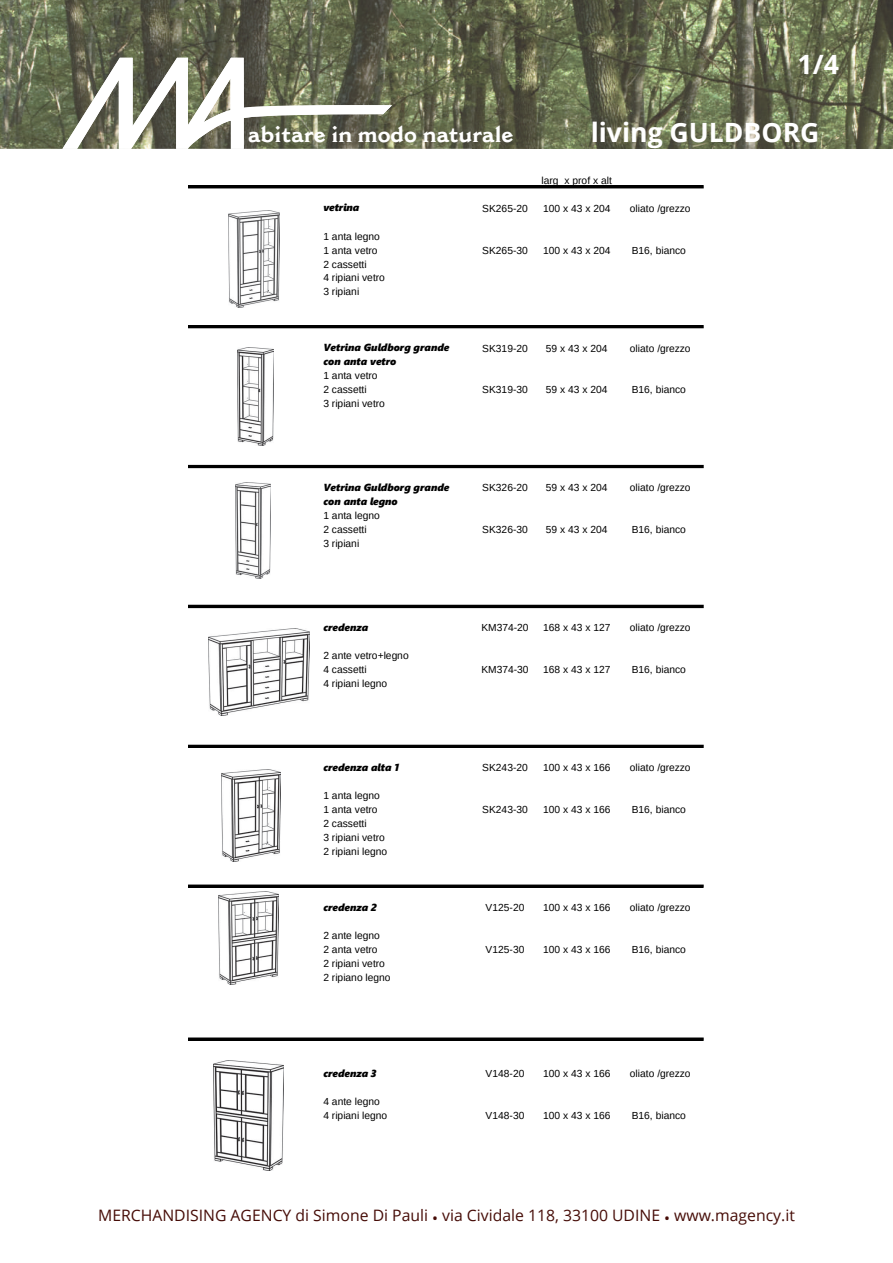
<style>
.page{position:relative;width:893px;height:1263px;background:#fff}
.page>*{position:absolute;margin:0;border:0;box-sizing:border-box;transform-origin:0 0}
.t1{font:700 26.55px "Open Sans";color:#fff}
.t2{font:700 22.5px "Cantoria MT Std";color:#fff}
.t3{font:15.75px "Open Sans";color:#460c07}
.t4{font:10.2px/14px "Arimo";letter-spacing:.005em;color:#000}
.t5{font:italic 10.2px "Segoe UI Black";color:#000}
</style>
<div class="page">
<img style="left:0;top:0;width:893px;height:149px">
<img style="left:62px;top:58px;width:330px;height:91px">
<div style="left:188px;top:185px;width:515px;height:3px;border:1px solid #000"></div>
<div style="left:188px;top:325px;width:515px;height:3px;border:1px solid #000"></div>
<div style="left:188px;top:465px;width:515px;height:3px;border:1px solid #000"></div>
<div style="left:188px;top:605px;width:515px;height:3px;border:1px solid #000"></div>
<div style="left:188px;top:745px;width:515px;height:2px;border:1px solid #000"></div>
<div style="left:188px;top:885px;width:515px;height:2px;border:1px solid #000"></div>
<div style="left:188px;top:1038px;width:515px;height:2px;border:1px solid #000"></div>
<img style="left:229px;top:211px;width:51px;height:97px">
<img style="left:237px;top:348px;width:37px;height:98px">
<img style="left:235px;top:483px;width:36px;height:96px">
<img style="left:209px;top:628px;width:100px;height:88px">
<img style="left:221px;top:769px;width:59px;height:92px">
<img style="left:219px;top:891px;width:60px;height:93px">
<img style="left:213px;top:1061px;width:70px;height:109px">
<h1 class="t1" style="left:798px;top:46px;width:43px">1/4</h1>
<h2 class="t2" style="left:248px;top:120px;width:267px">abitare in modo naturale</h2>
<h1 class="t1" style="left:591px;top:113px;width:230px">living GULDBORG</h1>
<p class="t4" style="left:542px;top:174px;width:72px">larg x prof x alt</p>
<p class="t5" style="left:323px;top:204px;width:37px">vetrina</p>
<p class="t4" style="left:482px;top:202px;width:47px">SK265-20</p>
<p class="t4" style="left:543px;top:202px;width:69px">100 x 43 x 204</p>
<p class="t4" style="left:630px;top:202px;width:62px">oliato /grezzo</p>
<p class="t4" style="left:323px;top:230px;width:58px">1 anta legno<br>1 anta vetro</p>
<p class="t4" style="left:482px;top:244px;width:47px">SK265-30</p>
<p class="t4" style="left:543px;top:244px;width:69px">100 x 43 x 204</p>
<p class="t4" style="left:632px;top:244px;width:56px">B16, bianco</p>
<p class="t4" style="left:323px;top:258px;width:63px">2 cassetti<br>4 ripiani vetro<br>3 ripiani</p>
<p class="t5" style="left:323px;top:344px;width:128px">Vetrina Guldborg grande</p>
<p class="t5" style="left:323px;top:358px;width:74px">con anta vetro</p>
<p class="t4" style="left:323px;top:370px;width:56px">1 anta vetro<br>2 cassetti</p>
<p class="t4" style="left:323px;top:398px;width:63px">3 ripiani vetro</p>
<p class="t5" style="left:323px;top:483px;width:128px">Vetrina Guldborg grande</p>
<p class="t5" style="left:323px;top:497px;width:76px">con anta legno</p>
<p class="t4" style="left:323px;top:510px;width:58px">1 anta legno<br>2 cassetti</p>
<p class="t4" style="left:323px;top:538px;width:37px">3 ripiani</p>
<p class="t4" style="left:482px;top:342px;width:47px">SK319-20</p>
<p class="t4" style="left:546px;top:342px;width:63px">59 x 43 x 204</p>
<p class="t4" style="left:630px;top:342px;width:62px">oliato /grezzo</p>
<p class="t4" style="left:482px;top:384px;width:47px">SK319-30</p>
<p class="t4" style="left:546px;top:384px;width:63px">59 x 43 x 204</p>
<p class="t4" style="left:632px;top:384px;width:56px">B16, bianco</p>
<p class="t4" style="left:482px;top:482px;width:47px">SK326-20</p>
<p class="t4" style="left:546px;top:482px;width:63px">59 x 43 x 204</p>
<p class="t4" style="left:630px;top:482px;width:62px">oliato /grezzo</p>
<p class="t4" style="left:482px;top:524px;width:47px">SK326-30</p>
<p class="t4" style="left:546px;top:524px;width:63px">59 x 43 x 204</p>
<p class="t4" style="left:632px;top:524px;width:56px">B16, bianco</p>
<p class="t5" style="left:323px;top:623px;width:46px">credenza</p>
<p class="t4" style="left:481px;top:622px;width:49px">KM374-20</p>
<p class="t4" style="left:543px;top:622px;width:69px">168 x 43 x 127</p>
<p class="t4" style="left:630px;top:622px;width:62px">oliato /grezzo</p>
<p class="t4" style="left:323px;top:649px;width:87px">2 ante vetro+legno<br>4 cassetti</p>
<p class="t4" style="left:481px;top:663px;width:49px">KM374-30</p>
<p class="t4" style="left:543px;top:663px;width:69px">168 x 43 x 127</p>
<p class="t4" style="left:632px;top:663px;width:56px">B16, bianco</p>
<p class="t4" style="left:323px;top:677px;width:65px">4 ripiani legno</p>
<p class="t5" style="left:323px;top:763px;width:77px">credenza alta 1</p>
<p class="t4" style="left:482px;top:761px;width:47px">SK243-20</p>
<p class="t4" style="left:543px;top:761px;width:69px">100 x 43 x 166</p>
<p class="t4" style="left:630px;top:761px;width:62px">oliato /grezzo</p>
<p class="t4" style="left:323px;top:789px;width:58px">1 anta legno<br>1 anta vetro</p>
<p class="t4" style="left:482px;top:803px;width:47px">SK243-30</p>
<p class="t4" style="left:543px;top:803px;width:69px">100 x 43 x 166</p>
<p class="t4" style="left:632px;top:803px;width:56px">B16, bianco</p>
<p class="t4" style="left:323px;top:817px;width:65px">2 cassetti<br>3 ripiani vetro<br>2 ripiani legno</p>
<p class="t5" style="left:323px;top:903px;width:55px">credenza 2</p>
<p class="t4" style="left:486px;top:901px;width:40px">V125-20</p>
<p class="t4" style="left:543px;top:901px;width:69px">100 x 43 x 166</p>
<p class="t4" style="left:630px;top:901px;width:62px">oliato /grezzo</p>
<p class="t4" style="left:323px;top:929px;width:58px">2 ante legno<br>2 anta vetro</p>
<p class="t4" style="left:486px;top:943px;width:40px">V125-30</p>
<p class="t4" style="left:543px;top:943px;width:69px">100 x 43 x 166</p>
<p class="t4" style="left:632px;top:943px;width:56px">B16, bianco</p>
<p class="t4" style="left:323px;top:957px;width:69px">2 ripiani vetro<br>2 ripiano legno</p>
<p class="t5" style="left:323px;top:1069px;width:55px">credenza 3</p>
<p class="t4" style="left:486px;top:1067px;width:40px">V148-20</p>
<p class="t4" style="left:543px;top:1067px;width:69px">100 x 43 x 166</p>
<p class="t4" style="left:630px;top:1067px;width:62px">oliato /grezzo</p>
<p class="t4" style="left:323px;top:1095px;width:65px">4 ante legno<br>4 ripiani legno</p>
<p class="t4" style="left:486px;top:1109px;width:40px">V148-30</p>
<p class="t4" style="left:543px;top:1109px;width:69px">100 x 43 x 166</p>
<p class="t4" style="left:632px;top:1109px;width:56px">B16, bianco</p>
<h3 class="t3" style="left:98px;top:1204px;width:698px">MERCHANDISING AGENCY di Simone Di Pauli • via Cividale 118, 33100 UDINE • www.magency.it</h3>
</div>
